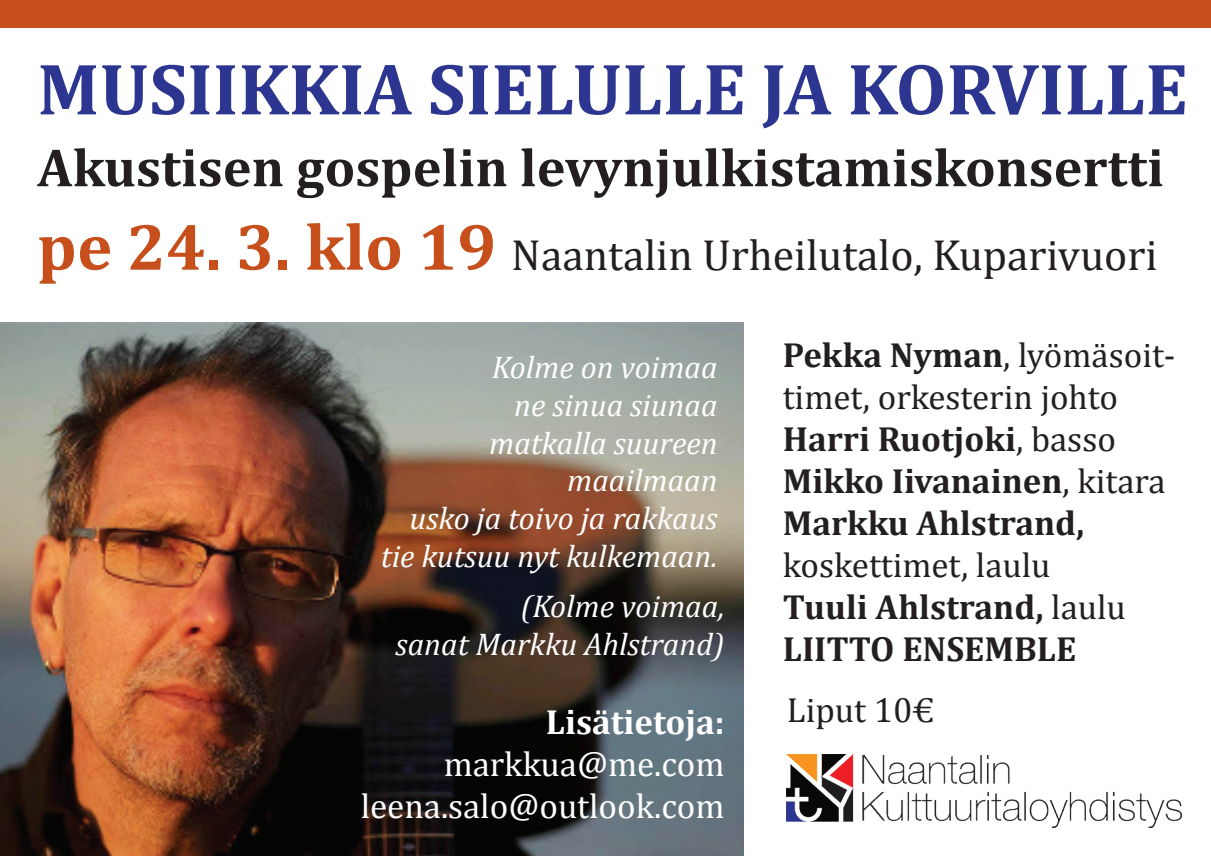
<style>
.page{position:relative;width:1211px;height:859px;background:#fff}
.page>*{position:absolute;margin:0;border:0;box-sizing:border-box;transform-origin:0 0}
.t1{font:700 73.5px "Cambria";color:#2c3590}
.t2{font:700 54.25px "Cambria";color:#231f20}
.t3{font:43.75px "Cambria";color:#231f20}
.t4{font:700 35px/42px "Cambria";color:#231f20}
.t5{font:35px/42px "Cambria";color:#fff;text-align:right}
.t6{font:700 35px "Cambria";color:#fff}
.t7{font:35px "Cambria";color:#231f20}
.t8{font:italic 31.5px/37.8px "Cambria";color:#fff;text-align:right}
.s1{font-weight:700;font-size:66.5px;color:#c64f1c}
.s2{font-weight:400}
</style>
<div class="page">
<img style="left:0;top:322px;width:743px;height:533px">
<img style="left:787px;top:754px;width:394px;height:73px">
<div style="left:0;top:0;width:1210px;height:27px;background:#c64f1c"></div>
<h1 class="t1" style="left:37px;top:37px;width:1151px">MUSIIKKIA SIELULLE JA KORVILLE</h1>
<h2 class="t2" style="left:37px;top:129px;width:1128px">Akustisen gospelin levynjulkistamiskonsertti</h2>
<p class="t3" style="left:37px;top:229px;width:1121px"><span class="s1">pe 24. 3. klo 19</span> Naantalin Urheilutalo, Kuparivuori</p>
<p class="t8" style="left:381px;top:347px;width:338px">Kolme on voimaa<br>ne sinua siunaa<br>matkalla suureen maailmaan<br>usko ja toivo ja rakkaus tie kutsuu nyt kulkemaan.</p>
<p class="t8" style="left:395px;top:585px;width:330px">(Kolme voimaa,<br>sanat Markku Ahlstrand)</p>
<p class="t6" style="left:545px;top:697px;width:180px">Lisätietoja:</p>
<p class="t5" style="left:361px;top:743px;width:365px">markkua@me.com leena.salo@outlook.com</p>
<p class="t4" style="left:782px;top:332px;width:394px">Pekka Nyman<span class="s2">, lyömäsoit&shy;timet, orkesterin johto<br></span>Harri Ruotjoki<span class="s2">, basso<br></span>Mikko Iivanainen<span class="s2">, kitara<br></span>Markku Ahlstrand,</p>
<p class="t4" style="left:782px;top:542px;width:344px"><span class="s2">koskettimet, laulu<br></span>Tuuli Ahlstrand, <span class="s2">laulu<br></span>LIITTO ENSEMBLE</p>
<p class="t7" style="left:787px;top:689px;width:149px">Liput 10€</p>
</div>
